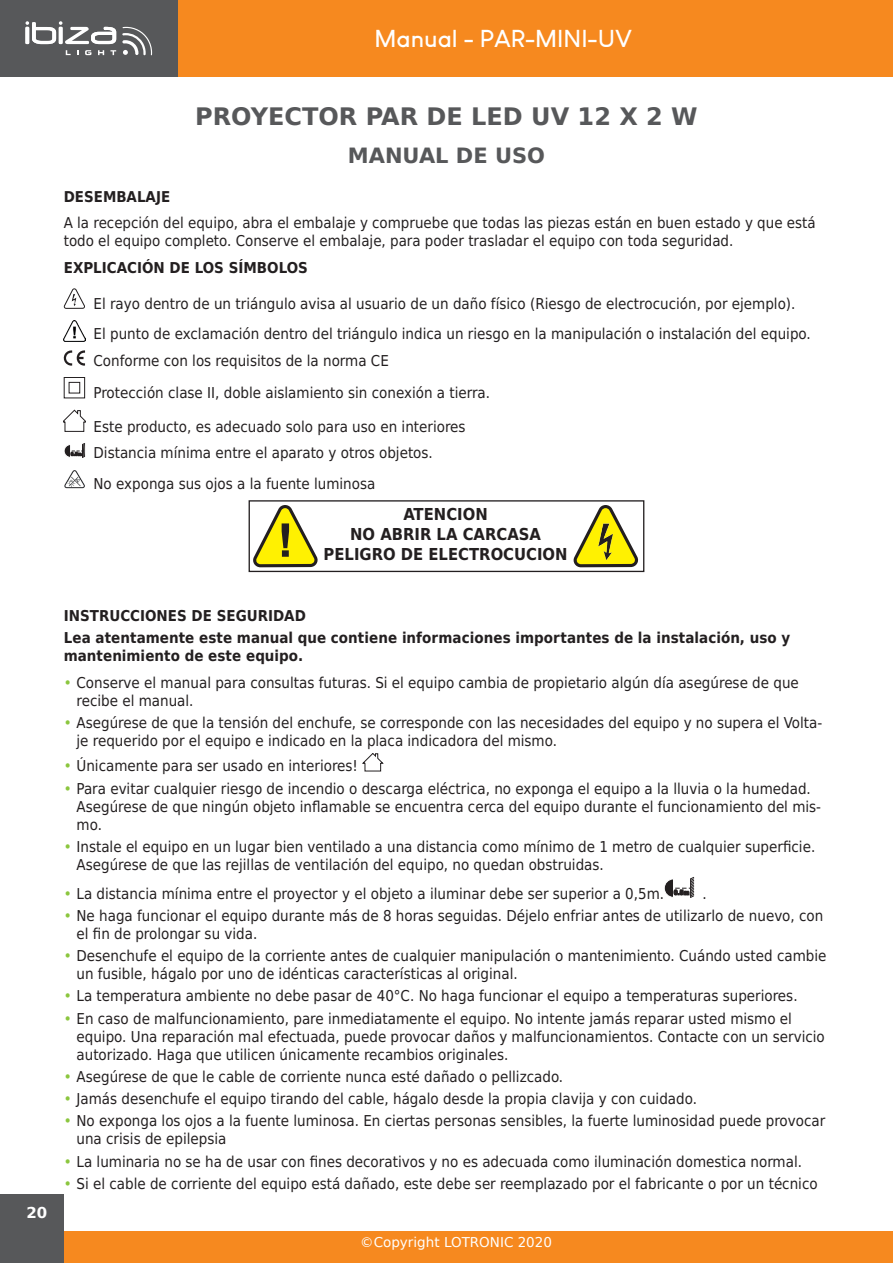
<style>
.page{position:relative;width:893px;height:1263px;background:#fff}
.page>*{position:absolute;margin:0;border:0;box-sizing:border-box;transform-origin:0 0}
.t1{font:700 24px "DejaVu Sans";color:#57585a}
.t2{font:700 24px "Louis George Cafe";color:#fff}
.t3{font:700 21px "DejaVu Sans";color:#57585a}
.t4{font:700 16.5px/19.8px "DejaVu Sans Condensed";color:#231f20;text-align:center}
.t5{font:15px/18px "DejaVu Sans Condensed";color:#231f20}
.t6{font:700 15px/22.2px "DejaVu Sans Condensed";color:#231f20}
.t7{font:700 15px "DejaVu Sans";color:#fff}
.t8{font:13.5px "DejaVu Sans";color:#fff}
.s1{color:#8bc63e}
</style>
<div class="page">
<div style="left:0;top:0;width:893px;height:77px;background:#f6891f"></div>
<div style="left:0;top:1231px;width:893px;height:32px;background:#f6891f"></div>
<div style="left:0;top:0;width:178px;height:77px;background:#57585a"></div>
<svg style="left:122px;top:27px;width:30px;height:28px"></svg>
<svg style="left:25px;top:21px;width:91px;height:23px"></svg>
<svg style="left:66px;top:50px;width:5px;height:5px"></svg>
<svg style="left:85px;top:50px;width:6px;height:5px"></svg>
<svg style="left:98px;top:50px;width:6px;height:5px"></svg>
<svg style="left:110px;top:50px;width:6px;height:5px"></svg>
<div style="left:0;top:1195px;width:64px;height:68px;background:#57585a"></div>
<svg style="left:64px;top:288px;width:21px;height:21px"></svg>
<img style="left:64px;top:321px;width:21px;height:20px">
<svg style="left:64px;top:350px;width:21px;height:16px"></svg>
<div style="left:64px;top:377px;width:21px;height:21px;border:1px solid #231f20"></div>
<div style="left:69px;top:382px;width:11px;height:11px;border:1px solid #231f20"></div>
<svg style="left:64px;top:410px;width:21px;height:22px"></svg>
<svg style="left:64px;top:443px;width:21px;height:15px"></svg>
<img style="left:64px;top:470px;width:21px;height:19px">
<svg style="left:253px;top:505px;width:65px;height:62px"></svg>
<svg style="left:574px;top:505px;width:64px;height:62px"></svg>
<img style="left:586px;top:521px;width:40px;height:40px">
<div style="left:249px;top:500px;width:395px;height:72px;border:1px solid #231f20"></div>
<svg style="left:362px;top:753px;width:21px;height:18px"></svg>
<svg style="left:664px;top:877px;width:30px;height:21px"></svg>
<h1 class="t2" style="left:374px;top:23px;width:259px">Manual - PAR-MINI-UV</h1>
<h1 class="t1" style="left:195px;top:96px;width:504px">PROYECTOR PAR DE LED UV 12 X 2 W</h1>
<h2 class="t3" style="left:348px;top:138px;width:199px">MANUAL DE USO</h2>
<p class="t6" style="left:64px;top:185px;width:108px">DESEMBALAJE</p>
<p class="t5" style="left:64px;top:213px;width:753px">A la recepción del equipo, abra el embalaje y compruebe que todas las piezas están en buen estado y que está todo el equipo completo. Conserve el embalaje, para poder trasladar el equipo con toda seguridad.</p>
<p class="t6" style="left:64px;top:256px;width:246px">EXPLICACIÓN DE LOS SÍMBOLOS</p>
<p class="t5" style="left:94px;top:289px;width:719px;line-height:29.7px">El rayo dentro de un triángulo avisa al usuario de un daño físico (Riesgo de electrocución, por ejemplo).<br>El punto de exclamación dentro del triángulo indica un riesgo en la manipulación o instalación del equipo.</p>
<p class="t5" style="left:94px;top:344px;width:398px;line-height:32.7px">Conforme con los requisitos de la norma CE<br>Protección clase II, doble aislamiento sin conexión a tierra.</p>
<p class="t5" style="left:94px;top:413px;width:374px;line-height:26.5px">Este producto, es adecuado solo para uso en interiores<br>Distancia mínima entre el aparato y otros objetos.</p>
<p class="t5" style="left:94px;top:474px;width:283px">No exponga sus ojos a la fuente luminosa</p>
<p class="t4" style="left:324px;top:504px;width:246px">ATENCION<br>NO ABRIR LA CARCASA<br>PELIGRO DE ELECTROCUCION</p>
<p class="t7" style="left:26px;top:1200px;width:22px">20</p>
<p class="t6" style="left:64px;top:604px;width:728px">INSTRUCCIONES DE SEGURIDAD<br>Lea atentamente este manual que contiene informaciones importantes de la instalación, uso y</p>
<p class="t6" style="left:64px;top:644px;width:241px">mantenimiento de este equipo.</p>
<p class="t5" style="left:77px;top:673px;width:724px;text-indent:-13px"><span class="s1">•</span> Conserve el manual para consultas futuras. Si el equipo cambia de propietario algún día asegúrese de que recibe el manual.</p>
<p class="t5" style="left:77px;top:713px;width:747px;text-indent:-13px"><span class="s1">•</span> Asegúrese de que la tensión del enchufe, se corresponde con las necesidades del equipo y no supera el Volta&shy;je requerido por el equipo e indicado en la placa indicadora del mismo.</p>
<p class="t5" style="left:64px;top:757px;width:296px"><span class="s1">•</span> Únicamente para ser usado en interiores!</p>
<p class="t5" style="left:77px;top:779px;width:746px;text-indent:-13px"><span class="s1">•</span> Para evitar cualquier riesgo de incendio o descarga eléctrica, no exponga el equipo a la lluvia o la humedad.<br>Asegúrese de que ningún objeto inflamable se encuentra cerca del equipo durante el funcionamiento del mis&shy;mo.</p>
<p class="t5" style="left:77px;top:837px;width:740px;text-indent:-13px"><span class="s1">•</span> Instale el equipo en un lugar bien ventilado a una distancia como mínimo de 1 metro de cualquier superficie.<br>Asegúrese de que las rejillas de ventilación del equipo, no quedan obstruidas.</p>
<p class="t5" style="left:64px;top:884px;width:644px"><span class="s1">•</span> La distancia mínima entre el proyector y el objeto a iluminar debe ser superior a 0,5m. <sup>0.5m</sup> .</p>
<p class="t5" style="left:77px;top:906px;width:748px;text-indent:-13px"><span class="s1">•</span> Ne haga funcionar el equipo durante más de 8 horas seguidas. Déjelo enfriar antes de utilizarlo de nuevo, con el fin de prolongar su vida.</p>
<p class="t5" style="left:77px;top:946px;width:751px;text-indent:-13px"><span class="s1">•</span> Desenchufe el equipo de la corriente antes de cualquier manipulación o mantenimiento. Cuándo usted cambie un fusible, hágalo por uno de idénticas características al original.</p>
<p class="t5" style="left:64px;top:987px;width:735px"><span class="s1">•</span> La temperatura ambiente no debe pasar de 40°C. No haga funcionar el equipo a temperaturas superiores.</p>
<p class="t5" style="left:77px;top:1009px;width:750px;text-indent:-13px"><span class="s1">•</span> En caso de malfuncionamiento, pare inmediatamente el equipo. No intente jamás reparar usted mismo el equipo. Una reparación mal efectuada, puede provocar daños y malfuncionamientos. Contacte con un servicio autorizado. Haga que utilicen únicamente recambios originales.</p>
<p class="t5" style="left:64px;top:1067px;width:501px"><span class="s1">•</span> Asegúrese de que le cable de corriente nunca esté dañado o pellizcado.</p>
<p class="t5" style="left:64px;top:1089px;width:635px"><span class="s1">•</span> Jamás desenchufe el equipo tirando del cable, hágalo desde la propia clavija y con cuidado.</p>
<p class="t5" style="left:77px;top:1112px;width:750px;text-indent:-13px"><span class="s1">•</span> No exponga los ojos a la fuente luminosa. En ciertas personas sensibles, la fuerte luminosidad puede provocar una crisis de epilepsia</p>
<p class="t5" style="left:64px;top:1152px;width:740px"><span class="s1">•</span> La luminaria no se ha de usar con fines decorativos y no es adecuada como iluminación domestica normal.</p>
<p class="t5" style="left:64px;top:1174px;width:755px"><span class="s1">•</span> Si el cable de corriente del equipo está dañado, este debe ser reemplazado por el fabricante o por un técnico</p>
<p class="t8" style="left:360px;top:1231px;width:193px">©Copyright LOTRONIC 2020</p>
</div>
